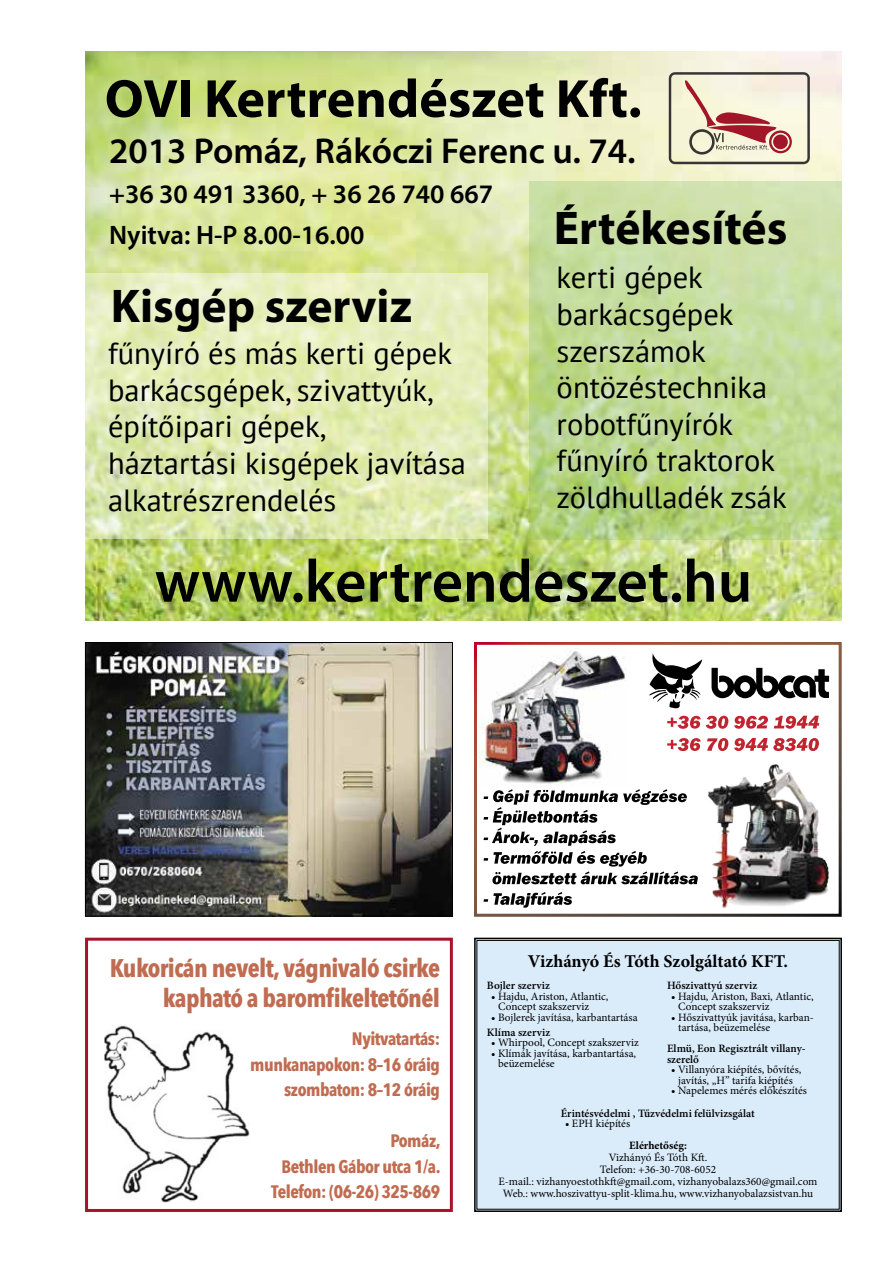
<style>
.page{position:relative;width:893px;height:1263px;background:#fff}
.page>*{position:absolute;margin:0;border:0;box-sizing:border-box;transform-origin:0 0}
.t1{font:600 60.6px "Myriad Pro";color:#000}
.t2{font:700 54.15px "Myriad Pro";color:#000}
.t3{font:700 47.55px "Myriad Pro";color:#000}
.t4{font:600 36px "Myriad Pro";color:#000}
.t5{font:30.45px/36.6px "PT Sans";color:#000}
.t6{font:600 26.85px/40.5px "Myriad Pro";color:#000}
.t7{font:700 25.5px/30px "Avenir Next Condensed";letter-spacing:-.025em;color:#c06c51;text-align:right}
.t8{font:700 18px/25.5px "Avenir Next Condensed";letter-spacing:-.025em;color:#c06c51;text-align:right}
.t9{font:700 18px "Minion Pro";color:#000}
.t10{font:11.25px/10.5px "Minion Pro";color:#000}
.t11{font:600 11.25px/10.5px "Minion Pro";color:#000}
.t12{font:700 11.25px "Minion Pro";color:#000}
</style>
<div class="page">
<svg style="left:484px;top:789px;width:214px;height:95px"></svg>
<svg style="left:484px;top:892px;width:88px;height:16px"></svg>
<svg style="left:649px;top:653px;width:53px;height:56px"></svg>
<svg style="left:711px;top:668px;width:118px;height:30px"></svg>
<svg style="left:667px;top:716px;width:61px;height:13px"></svg>
<svg style="left:734px;top:716px;width:34px;height:13px"></svg>
<svg style="left:774px;top:716px;width:45px;height:13px"></svg>
<svg style="left:667px;top:738px;width:34px;height:13px"></svg>
<svg style="left:707px;top:738px;width:21px;height:13px"></svg>
<svg style="left:734px;top:738px;width:85px;height:13px"></svg>
<img style="left:480px;top:651px;width:145px;height:135px">
<img style="left:707px;top:764px;width:122px;height:145px">
<div style="left:474px;top:642px;width:368px;height:274px;border:3px solid #fff"></div>
<img style="left:87px;top:644px;width:364px;height:270px">
<div style="left:85px;top:642px;width:368px;height:274px;border:1px solid #000"></div>
<img style="left:85px;top:51px;width:757px;height:570px">
<svg style="left:85px;top:274px;width:402px;height:265px;background:#e1ebb6"></svg>
<svg style="left:529px;top:181px;width:313px;height:358px;background:#c2da97"></svg>
<svg style="left:669px;top:72px;width:141px;height:92px;background:#d8c5b5"></svg>
<div style="left:474px;top:937px;width:368px;height:275px;background:#daebfa"></div>
<div style="left:85px;top:938px;width:368px;height:274px;border:3px solid #a9132a"></div>
<img style="left:104px;top:1025px;width:146px;height:177px">
<h2 class="t2" style="left:105px;top:63px;width:538px">OVI Kertrendészet Kft.</h2>
<h3 class="t4" style="left:109px;top:128px;width:528px">2013 Pomáz, Rákóczi Ferenc u. 74.</h3>
<h3 class="t6" style="left:109px;top:173px;width:386px">+36 30 491 3360, + 36 26 740 667<br>Nyitva: H-P 8.00-16.00</h3>
<h3 class="t3" style="left:554px;top:197px;width:235px">Értékesítés</h3>
<h3 class="t3" style="left:111px;top:275px;width:303px">Kisgép szerviz</h3>
<h3 class="t5" style="left:108px;top:334px;width:359px">fűnyíró és más kerti gépek barkácsgépek, szivattyúk, építőipari gépek,<br>háztartási kisgépek javítása alkatrészrendelés</h3>
<h3 class="t5" style="left:557px;top:259px;width:232px">kerti gépek barkácsgépek szerszámok öntözéstechnika robotfűnyírók fűnyíró traktorok zöldhulladék zsák</h3>
<h1 class="t1" style="left:155px;top:543px;width:599px">www.kertrendeszet.hu</h1>
<h3 class="t7" style="left:110px;top:953px;width:332px">Kukoricán nevelt, vágnivaló csirke kapható a baromfikeltetőnél</h3>
<h3 class="t8" style="left:250px;top:1026px;width:191px">Nyitvatartás: munkanapokon: 8–16 óráig szombaton: 8–12 óráig</h3>
<h3 class="t8" style="left:271px;top:1128px;width:171px">Pomáz,<br>Bethlen Gábor utca 1/a.<br>Telefon: (06-26) 325-869</h3>
<h3 class="t9" style="left:528px;top:948px;width:262px">Vizhányó És Tóth Szolgáltató KFT.</h3>
<p class="t11" style="left:487px;top:980px;width:65px">Bojler szerviz</p>
<p class="t10" style="left:498px;top:991px;width:112px;text-indent:-7px">• Hajdu, Ariston, Atlantic,<br>Concept szakszerviz</p>
<p class="t10" style="left:491px;top:1012px;width:148px">• Bojlerek javítása, karbantartása</p>
<p class="t11" style="left:487px;top:1027px;width:65px">Klíma szerviz</p>
<p class="t10" style="left:491px;top:1037px;width:149px">• Whirpool, Concept szakszerviz</p>
<p class="t10" style="left:498px;top:1048px;width:140px;text-indent:-7px">• Klímák javítása, karbantartása, beüzemelése</p>
<p class="t11" style="left:667px;top:980px;width:92px">Hőszivattyú szerviz</p>
<p class="t10" style="left:678px;top:991px;width:137px;text-indent:-7px">• Hajdu, Ariston, Baxi, Atlantic,<br>Concept szakszerviz</p>
<p class="t10" style="left:678px;top:1012px;width:137px;text-indent:-7px">• Hőszivattyúk javitása, karban&shy;tartása, beüzemelése</p>
<p class="t11" style="left:667px;top:1043px;width:140px">Elmü, Eon Regisztrált villany&shy;szerelő</p>
<p class="t10" style="left:671px;top:1064px;width:132px;text-align:center">• Villanyóra kiépítés, bővítés, javítás, „H” tarifa kiépítés</p>
<p class="t10" style="left:671px;top:1085px;width:137px">• Napelemes mérés előkészítés</p>
<p class="t11" style="left:561px;top:1107px;width:195px">Érintésvédelmi , Tűzvédelmi felülvizsgálat</p>
<p class="t10" style="left:565px;top:1118px;width:67px">• EPH kiépítés</p>
<p class="t12" style="left:629px;top:1138px;width:59px">Elérhetőség:</p>
<p class="t10" style="left:499px;top:1152px;width:320px;line-height:12px;text-align:center">Vizhányó És Tóth Kft.<br>Telefon: +36-30-708-6052<br>E-mail.: vizhanyoestothkft@gmail.com, vizhanyobalazs360@gmail.com Web.: www.hoszivattyu-split-klima.hu, www.vizhanyobalazsistvan.hu</p>
</div>
